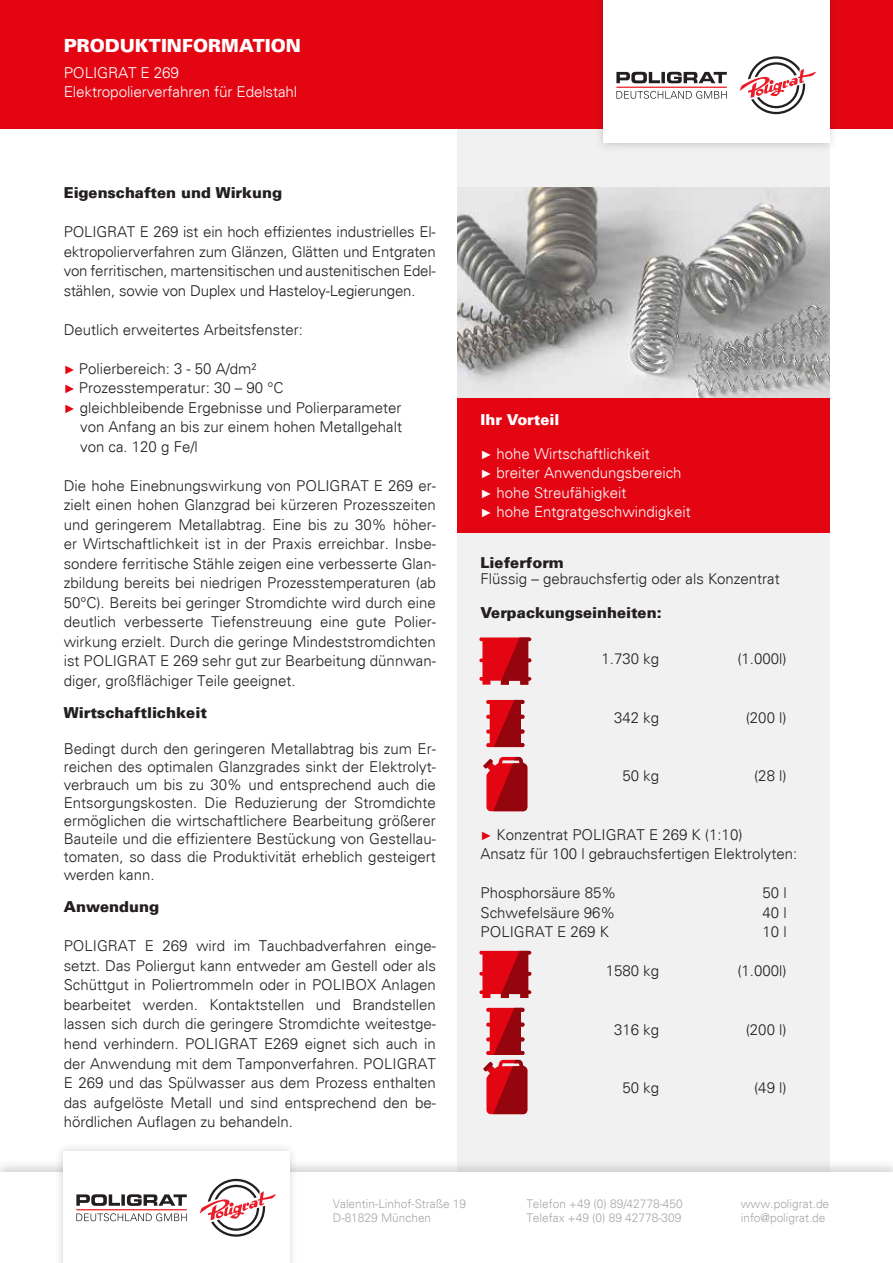
<style>
.page{position:relative;width:893px;height:1263px;background:#fff}
.page>*{position:absolute;margin:0;border:0;box-sizing:border-box;transform-origin:0 0}
.t1{font:900 18px "Univers";color:#fff}
.t2{font:300 15px/19.5px "Univers";color:#231f20;text-align:justify}
.t3{font:300 15px/19.5px "Univers";color:#fff}
.t4{font:900 15px "Univers";color:#231f20}
.t5{font:900 15px "Univers";color:#fff}
.t6{font:300 12px/14.4px "Univers";color:#a8a8a8}
.s1{font-family:"Arial";font-weight:700;font-size:12px;color:#e30512}
.s2{font-family:"Arial";font-weight:700;font-size:12px}
</style>
<div class="page">
<div style="left:457px;top:123px;width:372px;height:1089px;background:#f1f1f1"></div>
<div style="left:0;top:0;width:893px;height:129px;background:#e30512"></div>
<div style="left:594px;top:0;width:244px;height:153px;background:#231f20;opacity:.2"></div>
<div style="left:603px;top:0;width:226px;height:143px;background:#fff"></div>
<svg style="left:740px;top:56px;width:76px;height:58px"></svg>
<svg style="left:616px;top:72px;width:111px;height:11px"></svg>
<svg style="left:616px;top:91px;width:111px;height:8px"></svg>
<hr style="left:616px;top:87px;width:111px;height:1px;background:#ec1d25">
<img style="left:457px;top:187px;width:372px;height:211px">
<div style="left:457px;top:398px;width:372px;height:135px;background:#e30512"></div>
<svg style="left:483px;top:757px;width:44px;height:54px"></svg>
<svg style="left:486px;top:700px;width:38px;height:47px"></svg>
<svg style="left:483px;top:1008px;width:44px;height:106px"></svg>
<svg style="left:479px;top:637px;width:52px;height:48px"></svg>
<svg style="left:479px;top:951px;width:52px;height:47px"></svg>
<div style="left:0;top:1159px;width:893px;height:104px;background:#a8a8a8;opacity:.5"></div>
<div style="left:0;top:1172px;width:893px;height:91px;background:#fff"></div>
<div style="left:54px;top:1142px;width:244px;height:121px;background:#231f20;opacity:.2"></div>
<div style="left:63px;top:1151px;width:226px;height:112px;background:#fff"></div>
<svg style="left:200px;top:1179px;width:76px;height:58px"></svg>
<svg style="left:76px;top:1194px;width:111px;height:12px"></svg>
<svg style="left:76px;top:1213px;width:111px;height:8px"></svg>
<hr style="left:76px;top:1209px;width:111px;height:1px;background:#ec1d25">
<p class="t1" style="left:64px;top:34px;width:239px">PRODUKTINFORMATION</p>
<p class="t3" style="left:64px;top:63px;width:235px">POLIGRAT E 269<br>Elektropolierverfahren für Edelstahl</p>
<p class="t4" style="left:64px;top:183px;width:220px">Eigenschaften und Wirkung</p>
<p class="t2" style="left:64px;top:222px;width:373px">POLIGRAT E 269 ist ein hoch effizientes industrielles El&shy;ektropolierverfahren zum Glänzen, Glätten und Entgraten von ferritischen, martensitischen und austenitischen Edel&shy;stählen, sowie von Duplex und Hasteloy-Legierungen.</p>
<p class="t2" style="left:64px;top:320px;width:241px">Deutlich erweitertes Arbeitsfenster:</p>
<p class="t2" style="left:64px;top:359px;width:194px"><span class="s1">►</span> Polierbereich: 3 - 50 A/dm²</p>
<p class="t2" style="left:64px;top:378px;width:221px"><span class="s1">►</span> Prozesstemperatur: 30 – 90 °C</p>
<p class="t2" style="left:64px;top:398px;width:339px"><span class="s1">►</span> gleichbleibende Ergebnisse und Polierparameter</p>
<p class="t2" style="left:80px;top:417px;width:323px">von Anfang an bis zur einem hohen Metallgehalt</p>
<p class="t2" style="left:80px;top:437px;width:119px">von ca. 120 g Fe/l</p>
<p class="t2" style="left:64px;top:476px;width:374px">Die hohe Einebnungswirkung von POLIGRAT E 269 er&shy;zielt einen hohen Glanzgrad bei kürzeren Prozesszeiten und geringerem Metallabtrag. Eine bis zu 30% höher&shy;er Wirtschaftlichkeit ist in der Praxis erreichbar. Insbe&shy;sondere ferritische Stähle zeigen eine verbesserte Glan&shy;zbildung bereits bei niedrigen Prozesstemperaturen (ab 50°C). Bereits bei geringer Stromdichte wird durch eine deutlich verbesserte Tiefenstreuung eine gute Polier&shy;wirkung erzielt. Durch die geringe Mindeststromdichten ist POLIGRAT E 269 sehr gut zur Bearbeitung dünnwan&shy;diger, großflächiger Teile geeignet.</p>
<p class="t4" style="left:64px;top:703px;width:145px">Wirtschaftlichkeit</p>
<p class="t2" style="left:64px;top:740px;width:374px;line-height:18px">Bedingt durch den geringeren Metallabtrag bis zum Er&shy;reichen des optimalen Glanzgrades sinkt der Elektrolyt&shy;verbrauch um bis zu 30% und entsprechend auch die Entsorgungskosten. Die Reduzierung der Stromdichte ermöglichen die wirtschaftlichere Bearbeitung größerer Bauteile und die effizientere Bestückung von Gestellau&shy;tomaten, so dass die Produktivität erheblich gesteigert werden kann.</p>
<p class="t4" style="left:64px;top:897px;width:97px">Anwendung</p>
<p class="t2" style="left:64px;top:936px;width:374px">POLIGRAT E 269 wird im Tauchbadverfahren einge&shy;setzt. Das Poliergut kann entweder am Gestell oder als Schüttgut in Poliertrommeln oder in POLIBOX Anlagen bearbeitet werden. Kontaktstellen und Brandstellen lassen sich durch die geringere Stromdichte weitestge&shy;hend verhindern. POLIGRAT E269 eignet sich auch in der Anwendung mit dem Tamponverfahren. POLIGRAT E 269 und das Spülwasser aus dem Prozess enthalten das aufgelöste Metall und sind entsprechend den be&shy;hördlichen Auflagen zu behandeln.</p>
<p class="t5" style="left:480px;top:410px;width:80px">Ihr Vorteil</p>
<p class="t3" style="left:480px;top:444px;width:212px"><span class="s2">►</span> hohe Wirtschaftlichkeit<br><span class="s2">►</span> breiter Anwendungsbereich <span class="s2">►</span> hohe Streufähigkeit<br><span class="s2">►</span> hohe Entgratgeschwindigkeit</p>
<p class="t4" style="left:480px;top:552px;width:85px">Lieferform</p>
<p class="t2" style="left:480px;top:569px;width:301px">Flüssig – gebrauchsfertig oder als Konzentrat</p>
<p class="t4" style="left:480px;top:603px;width:183px">Verpackungseinheiten:</p>
<p class="t2" style="left:602px;top:649px;width:59px">1.730 kg</p>
<p class="t2" style="left:737px;top:649px;width:51px">(1.000l)</p>
<p class="t2" style="left:614px;top:708px;width:47px">342 kg</p>
<p class="t2" style="left:746px;top:708px;width:42px">(200 l)</p>
<p class="t2" style="left:622px;top:766px;width:38px">50 kg</p>
<p class="t2" style="left:754px;top:766px;width:34px">(28 l)</p>
<p class="t2" style="left:480px;top:825px;width:318px"><span class="s1">►</span> Konzentrat POLIGRAT E 269 K (1:10)<br>Ansatz für 100 l gebrauchsfertigen Elektrolyten:</p>
<p class="t2" style="left:480px;top:883px;width:137px">Phosphorsäure 85%</p>
<p class="t2" style="left:762px;top:883px;width:26px">50 l</p>
<p class="t2" style="left:480px;top:903px;width:137px">Schwefelsäure 96%</p>
<p class="t2" style="left:762px;top:903px;width:26px">40 l</p>
<p class="t2" style="left:480px;top:922px;width:130px">POLIGRAT E 269 K</p>
<p class="t2" style="left:762px;top:922px;width:26px">10 l</p>
<p class="t2" style="left:606px;top:961px;width:55px">1580 kg</p>
<p class="t2" style="left:737px;top:961px;width:51px">(1.000l)</p>
<p class="t2" style="left:614px;top:1020px;width:47px">316 kg</p>
<p class="t2" style="left:746px;top:1020px;width:42px">(200 l)</p>
<p class="t2" style="left:622px;top:1078px;width:38px">50 kg</p>
<p class="t2" style="left:754px;top:1078px;width:34px">(49 l)</p>
<p class="t6" style="left:333px;top:1196px;width:135px">Valentin-Linhof-Straße 19<br>D-81829 München</p>
<p class="t6" style="left:526px;top:1196px;width:158px">Telefon +49 (0) 89/42778-450<br>Telefax +49 (0) 89 42778-309</p>
<p class="t6" style="left:741px;top:1196px;width:90px">www.poligrat.de info@poligrat.de</p>
</div>
